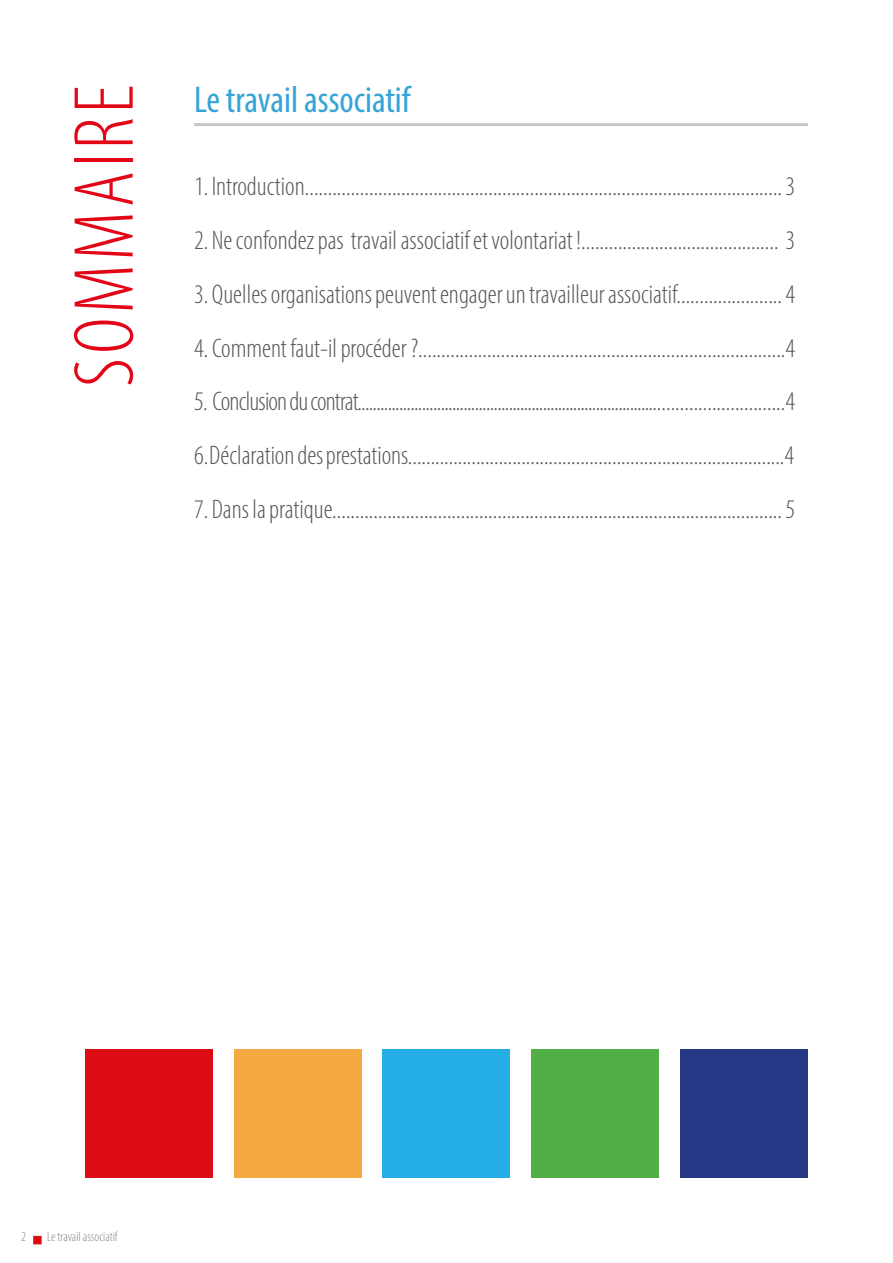
<style>
.page{position:relative;width:893px;height:1263px;background:#fff}
.page>*{position:absolute;margin:0;border:0;box-sizing:border-box;transform-origin:0 0}
.t1{font:300 condensed 86.1px "Myriad Pro";letter-spacing:.045em;color:#e30617}
.t2{font:condensed 37.5px "Myriad Pro";color:#37a4d8}
.t3{font:300 condensed 27px "Myriad Pro";color:#575756}
.t4{font:300 condensed 27px "Myriad Pro";letter-spacing:-.03em;color:#575756}
.t5{font:300 condensed 13.5px "Myriad Pro";color:#878787}
</style>
<div class="page">
<svg style="left:33px;top:1236px;width:9px;height:8px"></svg>
<div style="left:383px;top:1050px;width:127px;height:128px;background:#24aee5"></div>
<div style="left:234px;top:1050px;width:127px;height:128px;background:#f7a941"></div>
<div style="left:85px;top:1050px;width:127px;height:128px;background:#dc0c15"></div>
<hr style="left:194px;top:123px;width:614px;height:3px;background:#c6c6c6">
<div style="left:532px;top:1050px;width:127px;height:128px;background:#50af47"></div>
<div style="left:681px;top:1050px;width:127px;height:128px;background:#253785"></div>
<h1 class="t1" style="left:53px;top:387px;width:304px;rotate:-90deg">sommaire</h1>
<h2 class="t2" style="left:194px;top:77px;width:218px">Le travail associatif</h2>
<p class="t3" style="left:194px;top:170px;width:602px">1. Introduction........................................................................................................ 3</p>
<p class="t3" style="left:194px;top:224px;width:603px">2. Ne confondez pas travail associatif et volontariat !........................................... 3</p>
<p class="t3" style="left:194px;top:278px;width:602px">3. Quelles organisations peuvent engager un travailleur associatif....................... 4</p>
<p class="t3" style="left:194px;top:332px;width:602px">4. Comment faut-il procéder ?................................................................................4</p>
<p class="t4" style="left:194px;top:385px;width:602px">5. Conclusion du contrat...........................................................................................................4</p>
<p class="t3" style="left:194px;top:439px;width:601px">6. Déclaration des prestations...................................................................................4</p>
<p class="t3" style="left:194px;top:493px;width:602px">7. Dans la pratique.................................................................................................. 5</p>
<p class="t5" style="left:21px;top:1229px;width:6px">2</p>
<p class="t5" style="left:47px;top:1229px;width:72px">Le travail associatif</p>
</div>
